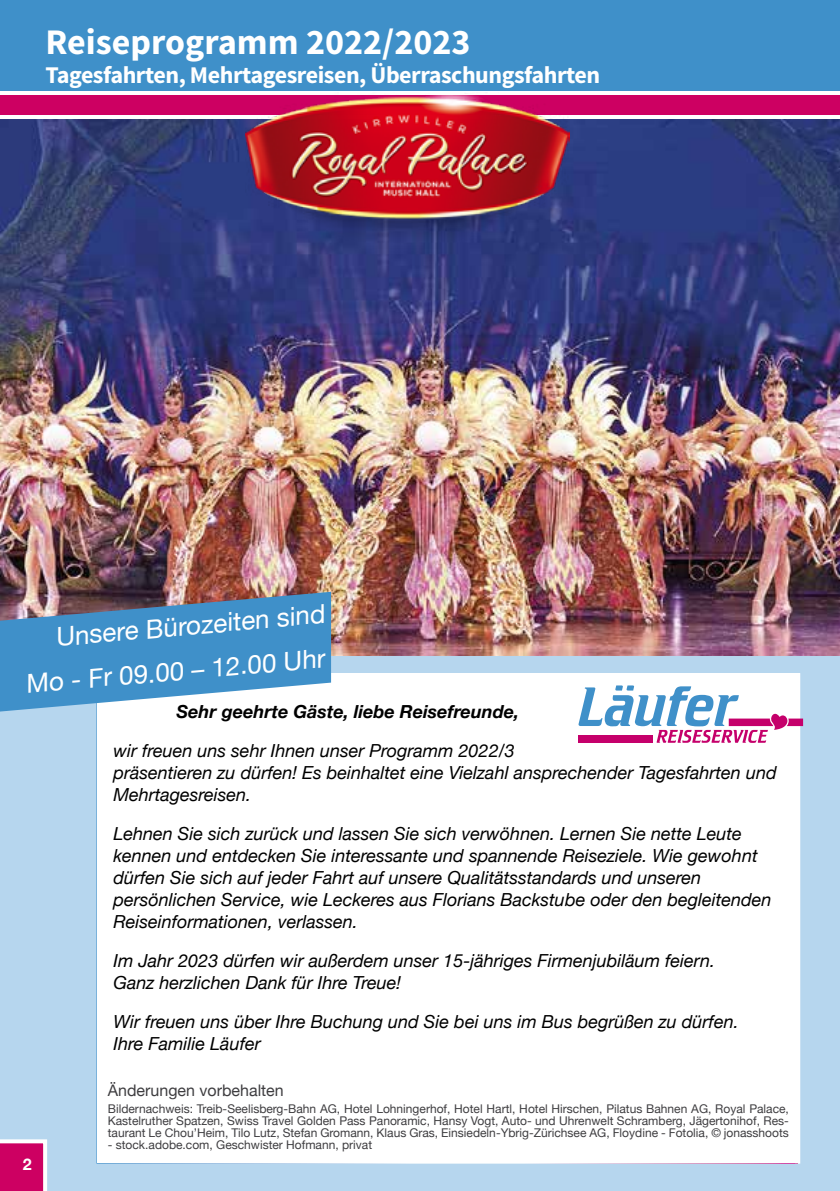
<style>
.page{position:relative;width:840px;height:1191px;background:#fff}
.page>*{position:absolute;margin:0;border:0;box-sizing:border-box;transform-origin:0 0}
.t1{font:700 36px "Source Sans Pro";color:#fff}
.t2{font:26px/44px "Helvetica Neue";color:#fff;text-align:right}
.t3{font:700 24px "Source Sans Pro";letter-spacing:-.02em;color:#fff}
.t4{font:italic 18px/22px "Helvetica Neue";color:#000}
.t5{font:italic 700 18px "Helvetica Neue";color:#000}
.t6{font:16px "Helvetica Neue";color:#3e3d40}
.t7{font:700 16px "Helvetica Neue";color:#fff}
.t8{font:12px/12px "Helvetica Neue";color:#3e3d40;text-align:justify}
</style>
<div class="page">
<div style="left:0;top:119px;width:839px;height:1072px;background:#b6d6ee"></div>
<img style="left:0;top:119px;width:839px;height:536px">
<div style="left:0;top:0;width:839px;height:91px;background:#3f90c9"></div>
<div style="left:0;top:95px;width:839px;height:20px;background:#cd0062"></div>
<div style="left:96px;top:673px;width:703px;height:490px;background:#fff;border:1px solid #fff"></div>
<svg style="left:578px;top:685px;width:224px;height:58px"></svg>
<svg style="left:0;top:592px;width:331px;height:119px;background:#5d96c2"></svg>
<div style="left:102px;top:1067px;width:692px;height:95px;background:#fff"></div>
<img style="left:246px;top:95px;width:323px;height:153px">
<svg style="left:0;top:1139px;width:47px;height:52px;background:#d4287a"></svg>
<h1 class="t1" style="left:45px;top:19px;width:426px">Reiseprogramm 2022/2023</h1>
<h3 class="t3" style="left:45px;top:59px;width:556px">Tagesfahrten, Mehrtagesreisen, Überraschungsfahrten</h3>
<h2 class="t2" style="left:20px;top:618px;width:305px;rotate:-5deg">Unsere Bürozeiten sind<br>Mo - Fr 09.00 – 12.00 Uhr</h2>
<p class="t5" style="left:176px;top:700px;width:344px">Sehr geehrte Gäste, liebe Reisefreunde,</p>
<p class="t4" style="left:113px;top:739px;width:664px">wir freuen uns sehr Ihnen unser Programm 2022/3<br>präsentieren zu dürfen! Es beinhaltet eine Vielzahl ansprechender Tagesfahrten und<br>Mehrtagesreisen.</p>
<p class="t4" style="left:113px;top:822px;width:659px">Lehnen Sie sich zurück und lassen Sie sich verwöhnen. Lernen Sie nette Leute kennen und entdecken Sie interessante und spannende Reiseziele. Wie gewohnt dürfen Sie sich auf jeder Fahrt auf unsere Qualitätsstandards und unseren persönlichen Service, wie Leckeres aus Florians Backstube oder den begleitenden Reiseinformationen, verlassen.</p>
<p class="t4" style="left:113px;top:949px;width:603px">Im Jahr 2023 dürfen wir außerdem unser 15-jähriges Firmenjubiläum feiern.<br>Ganz herzlichen Dank für Ihre Treue!</p>
<p class="t4" style="left:113px;top:1010px;width:626px">Wir freuen uns über Ihre Buchung und Sie bei uns im Bus begrüßen zu dürfen.<br>Ihre Familie Läufer</p>
<p class="t7" style="left:23px;top:1154px;width:10px">2</p>
<p class="t6" style="left:108px;top:1080px;width:177px">Änderungen vorbehalten</p>
<p class="t8" style="left:108px;top:1103px;width:682px">Bildernachweis: Treib-Seelisberg-Bahn AG, Hotel Lohningerhof, Hotel Hartl, Hotel Hirschen, Pilatus Bahnen AG, Royal Palace, Kastelruther Spatzen, Swiss Travel Golden Pass Panoramic, Hansy Vogt, Auto- und Uhrenwelt Schramberg, Jägertonihof, Res&shy;taurant Le Chou’Heim, Tilo Lutz, Stefan Gromann, Klaus Gras, Einsiedeln-Ybrig-Zürichsee AG, Floydine - Fotolia, © jonasshoots</p>
<p class="t8" style="left:108px;top:1139px;width:266px">- stock.adobe.com, Geschwister Hofmann, privat</p>
</div>
